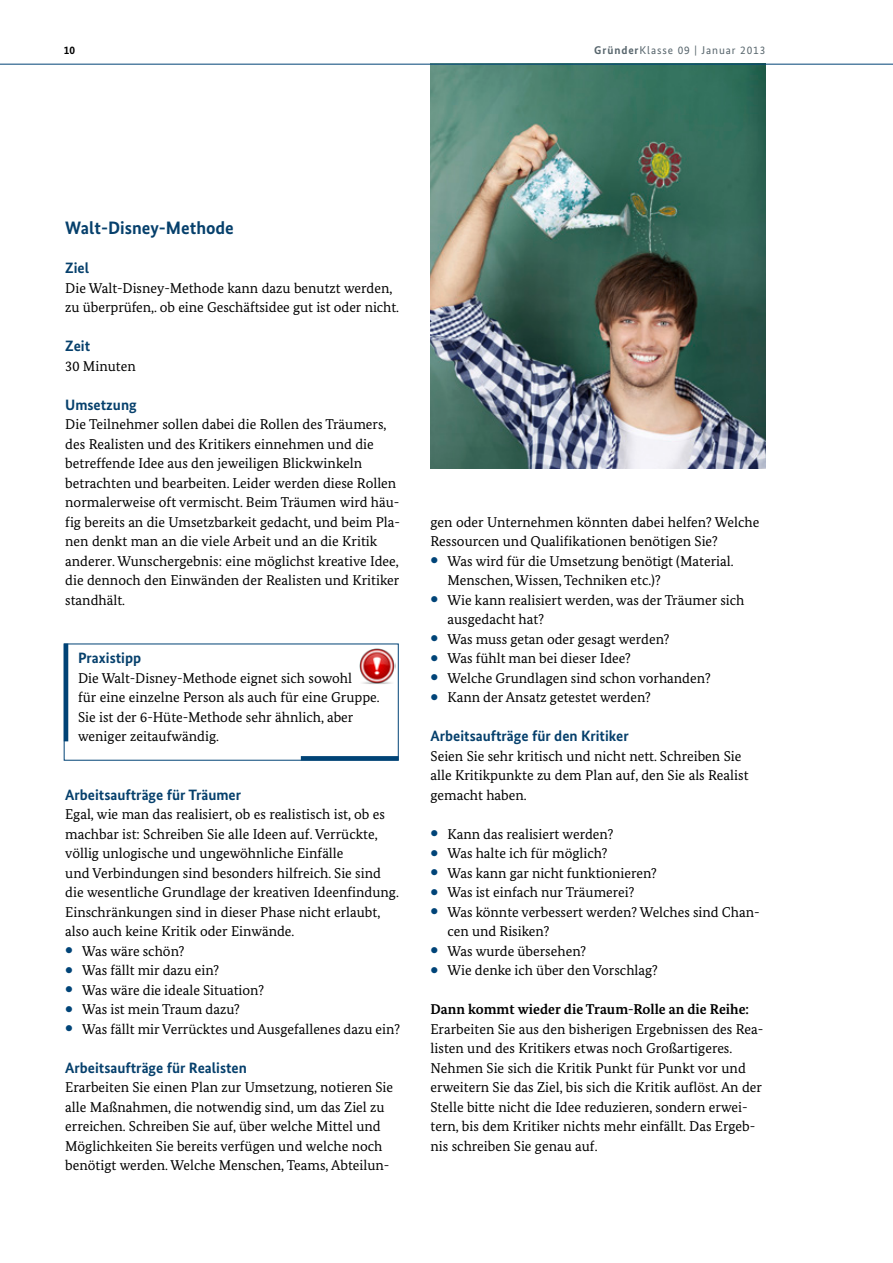
<style>
.page{position:relative;width:893px;height:1263px;background:#fff}
.page>*{position:absolute;margin:0;border:0;box-sizing:border-box;transform-origin:0 0}
.t1{font:700 18px "Bundes Sans";color:#06406c}
.t2{font:700 15px "Bundes Sans";color:#06406c}
.t3{font:14.25px/19.5px "Bundes Serif";color:#000}
.t4{font:11.25px "Bundes Sans";letter-spacing:.08em;color:#57656c}
.t5{font:700 11.25px "Bundes Sans";color:#000}
.s1{font-weight:700}
</style>
<div class="page">
<img style="left:431px;top:65px;width:334px;height:403px">
<hr style="left:0;top:64px;width:893px;height:1px;background:#004376">
<img style="left:359px;top:648px;width:36px;height:36px">
<hr style="left:64px;top:644px;width:4px;height:97px;background:#004376">
<div style="left:301px;top:756px;width:98px;height:5px;background:#004376"></div>
<p class="t5" style="left:64px;top:44px;width:13px">10</p>
<p class="t4" style="left:594px;top:44px;width:173px"><span class="s1">Gründer</span>Klasse 09 | Januar 2013</p>
<h3 class="t1" style="left:65px;top:217px;width:170px">Walt-Disney-Methode</h3>
<h4 class="t2" style="left:65px;top:259px;width:25px">Ziel</h4>
<p class="t3" style="left:65px;top:278px;width:335px">Die Walt-Disney-Methode kann dazu benutzt werden, zu überprüfen,. ob eine Geschäftsidee gut ist oder nicht.</p>
<h4 class="t2" style="left:65px;top:337px;width:26px">Zeit</h4>
<p class="t3" style="left:65px;top:356px;width:72px">30 Minuten</p>
<h4 class="t2" style="left:65px;top:395px;width:73px">Umsetzung</h4>
<p class="t3" style="left:65px;top:414px;width:336px">Die Teilnehmer sollen dabei die Rollen des Träumers, des Realisten und des Kritikers einnehmen und die betreffende Idee aus den jeweiligen Blickwinkeln betrachten und bearbeiten. Leider werden diese Rollen normalerweise oft vermischt. Beim Träumen wird häu&shy;fig bereits an die Umsetzbarkeit gedacht, und beim Pla&shy;nen denkt man an die viele Arbeit und an die Kritik anderer. Wunschergebnis: eine möglichst kreative Idee, die dennoch den Einwänden der Realisten und Kritiker standhält.</p>
<h4 class="t2" style="left:78px;top:649px;width:65px">Praxistipp</h4>
<p class="t3" style="left:78px;top:668px;width:303px">Die Walt-Disney-Methode eignet sich sowohl<br>für eine einzelne Person als auch für eine Gruppe.<br>Sie ist der 6-Hüte-Methode sehr ähnlich, aber weniger zeitaufwändig.</p>
<h4 class="t2" style="left:65px;top:785px;width:177px">Arbeitsaufträge für Träumer</h4>
<p class="t3" style="left:65px;top:804px;width:321px">Egal, wie man das realisiert, ob es realistisch ist, ob es machbar ist: Schreiben Sie alle Ideen auf. Verrückte, völlig unlogische und ungewöhnliche Einfälle</p>
<p class="t3" style="left:65px;top:863px;width:335px">und Verbindungen sind besonders hilfreich. Sie sind die wesentliche Grundlage der kreativen Ideenfindung.<br>Einschränkungen sind in dieser Phase nicht erlaubt, also auch keine Kritik oder Einwände.</p>
<p class="t3" style="left:82px;top:941px;width:104px">Was wäre schön?</p>
<p class="t3" style="left:82px;top:960px;width:138px">Was fällt mir dazu ein?</p>
<p class="t3" style="left:82px;top:980px;width:183px">Was wäre die ideale Situation?</p>
<p class="t3" style="left:82px;top:999px;width:159px">Was ist mein Traum dazu?</p>
<p class="t3" style="left:82px;top:1019px;width:319px">Was fällt mir Verrücktes und Ausgefallenes dazu ein?</p>
<h4 class="t2" style="left:65px;top:1058px;width:183px">Arbeitsaufträge für Realisten</h4>
<p class="t3" style="left:65px;top:1077px;width:329px">Erarbeiten Sie einen Plan zur Umsetzung, notieren Sie alle Maßnahmen, die notwendig sind, um das Ziel zu erreichen. Schreiben Sie auf, über welche Mittel und Möglichkeiten Sie bereits verfügen und welche noch benötigt werden. Welche Menschen, Teams, Abteilun-</p>
<p class="t3" style="left:431px;top:512px;width:330px">gen oder Unternehmen könnten dabei helfen? Welche<br>Ressourcen und Qualifikationen benötigen Sie?</p>
<p class="t3" style="left:448px;top:551px;width:288px">Was wird für die Umsetzung benötigt (Material.<br>Menschen, Wissen, Techniken etc.)?</p>
<p class="t3" style="left:448px;top:590px;width:298px">Wie kann realisiert werden, was der Träumer sich ausgedacht hat?</p>
<p class="t3" style="left:448px;top:629px;width:224px">Was muss getan oder gesagt werden?</p>
<p class="t3" style="left:448px;top:648px;width:185px">Was fühlt man bei dieser Idee?</p>
<p class="t3" style="left:448px;top:668px;width:265px">Welche Grundlagen sind schon vorhanden?</p>
<p class="t3" style="left:448px;top:687px;width:205px">Kann der Ansatz getestet werden?</p>
<h4 class="t2" style="left:431px;top:727px;width:200px">Arbeitsaufträge für den Kritiker</h4>
<p class="t3" style="left:431px;top:746px;width:320px">Seien Sie sehr kritisch und nicht nett. Schreiben Sie alle Kritikpunkte zu dem Plan auf, den Sie als Realist gemacht haben.</p>
<p class="t3" style="left:448px;top:824px;width:167px">Kann das realisiert werden?</p>
<p class="t3" style="left:448px;top:843px;width:162px">Was halte ich für möglich?</p>
<p class="t3" style="left:448px;top:863px;width:211px">Was kann gar nicht funktionieren?</p>
<p class="t3" style="left:448px;top:882px;width:188px">Was ist einfach nur Träumerei?</p>
<p class="t3" style="left:448px;top:902px;width:314px">Was könnte verbessert werden? Welches sind Chan&shy;cen und Risiken?</p>
<p class="t3" style="left:448px;top:941px;width:140px">Was wurde übersehen?</p>
<p class="t3" style="left:448px;top:960px;width:212px">Wie denke ich über den Vorschlag?</p>
<p class="t3" style="left:431px;top:999px;width:334px"><span class="s1">Dann kommt wieder die Traum-Rolle an die Reihe:<br></span>Erarbeiten Sie aus den bisherigen Ergebnissen des Rea&shy;listen und des Kritikers etwas noch Großartigeres.<br>Nehmen Sie sich die Kritik Punkt für Punkt vor und erweitern Sie das Ziel, bis sich die Kritik auflöst. An der Stelle bitte nicht die Idee reduzieren, sondern erwei&shy;tern, bis dem Kritiker nichts mehr einfällt. Das Ergeb&shy;nis schreiben Sie genau auf.</p>
</div>
